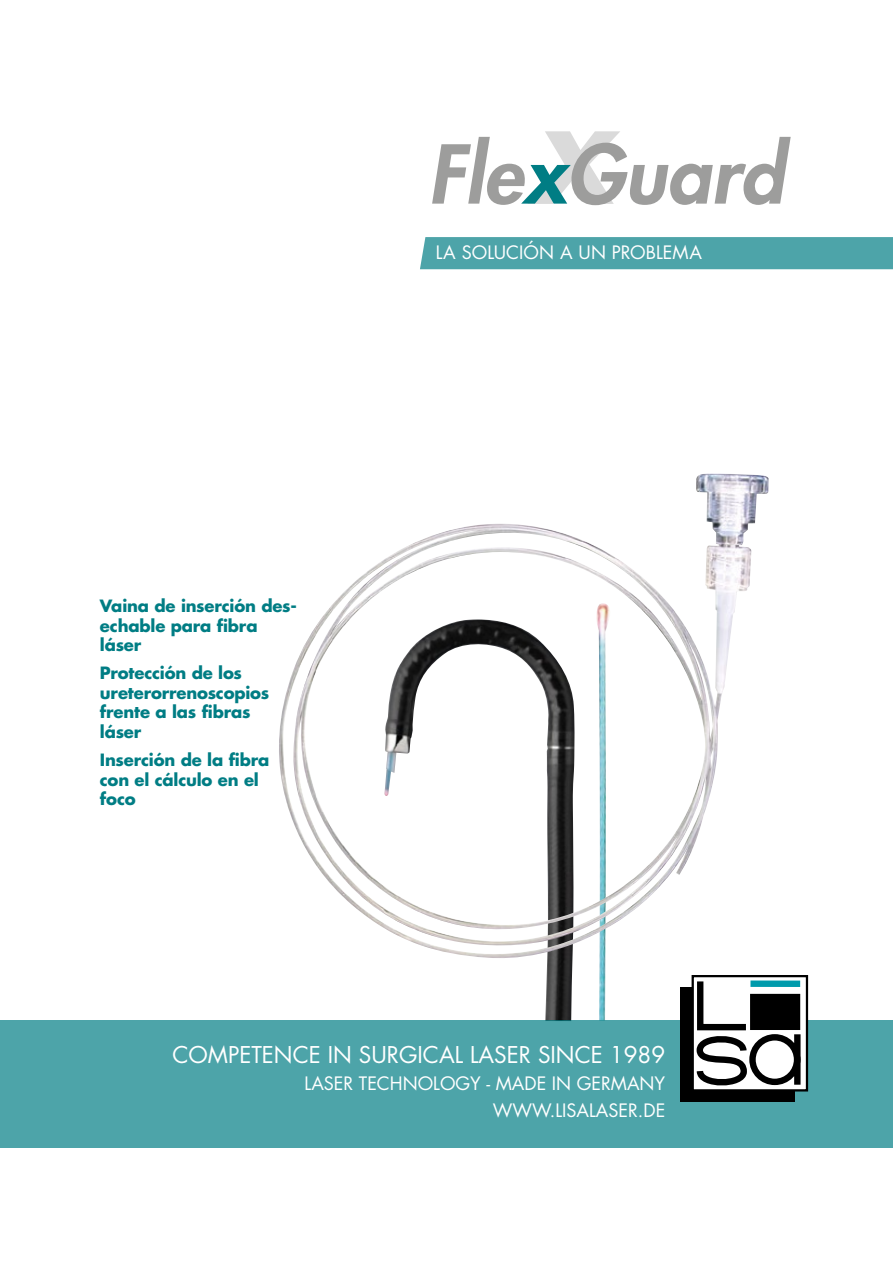
<style>
.page{position:relative;width:893px;height:1263px;background:#fff}
.page>*{position:absolute;margin:0;border:0;box-sizing:border-box;transform-origin:0 0}
.t1{font:italic 800 78.75px "Futura";color:#9d9d9c}
.t2{font:22.5px "Futura";color:#fff}
.t3{font:18px/27px "Futura";color:#fff;text-align:right}
.t4{font:700 16.5px/19.5px "Futura";letter-spacing:-.01em;color:#007d84}
.s1{color:#007d84}
</style>
<div class="page">
<svg style="left:528px;top:131px;width:92px;height:73px"></svg>
<div style="left:420px;top:237px;width:473px;height:32px;background:#4da4a9"></div>
<img style="left:599px;top:959px;width:7px;height:61px">
<img style="left:545px;top:959px;width:28px;height:61px">
<img style="left:279px;top:473px;width:490px;height:486px">
<div style="left:0;top:1020px;width:893px;height:128px;background:#4da4a9"></div>
<div style="left:680px;top:987px;width:114px;height:115px;background:#000"></div>
<div style="left:692px;top:975px;width:116px;height:116px;border:2px solid #000"></div>
<svg style="left:693px;top:975px;width:111px;height:116px"></svg>
<p class="t4" style="left:100px;top:596px;width:198px">Vaina de inserción des&shy;echable para fibra láser</p>
<p class="t4" style="left:100px;top:663px;width:171px">Protección de los ureterorrenoscopios frente a las fibras láser</p>
<p class="t4" style="left:100px;top:750px;width:171px">Inserción de la fibra con el cálculo en el foco</p>
<h1 class="t1" style="left:428px;top:122px;width:358px">Fle<span class="s1">x</span>Guard</h1>
<p class="t3" style="left:436px;top:239px;width:268px">LA SOLUCIÓN A UN PROBLEMA</p>
<h2 class="t2" style="left:172px;top:1039px;width:494px">COMPETENCE IN SURGICAL LASER SINCE 1989</h2>
<p class="t3" style="left:305px;top:1069px;width:362px">LASER TECHNOLOGY - MADE IN GERMANY<br>WWW.LISALASER.DE</p>
</div>
